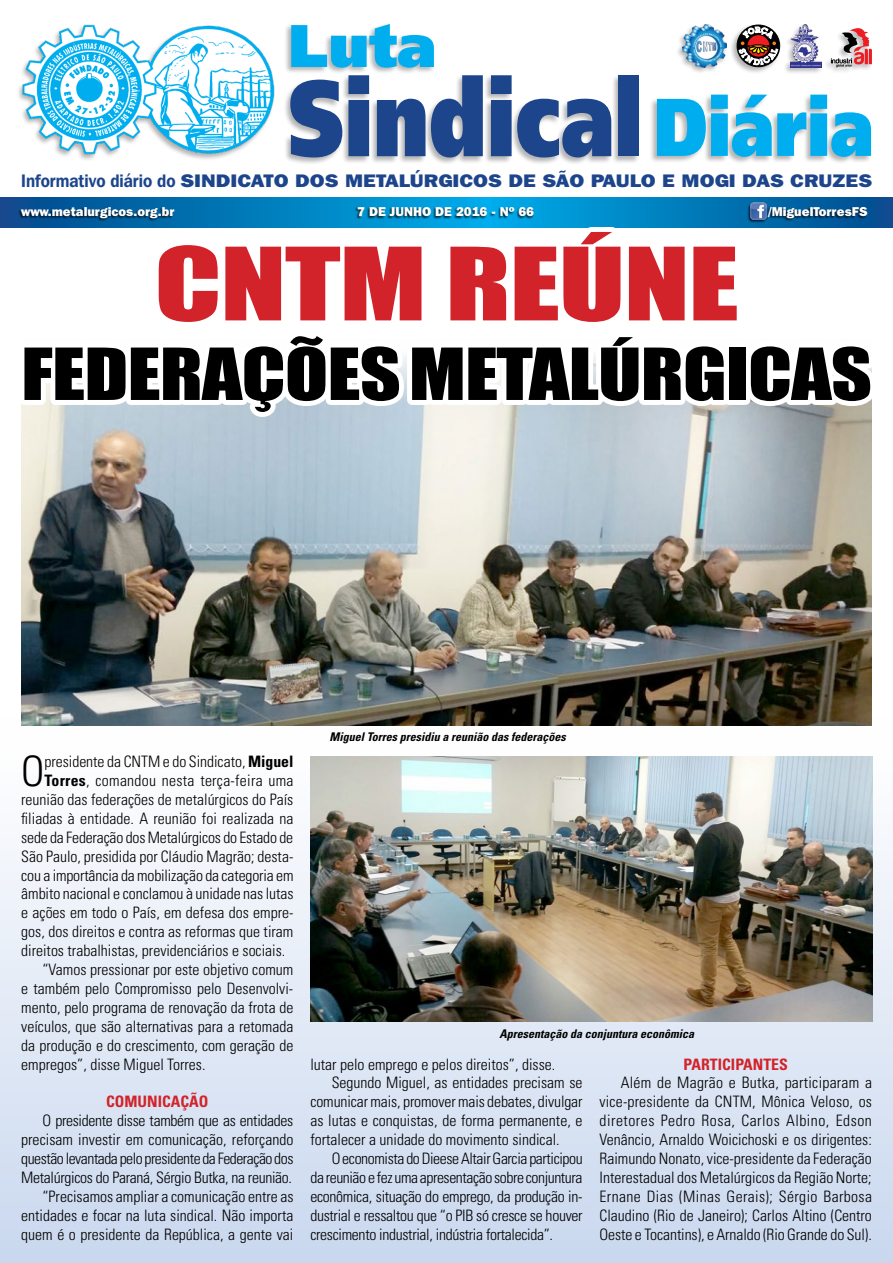
<style>
.page{position:relative;width:893px;height:1263px;background:#fff}
.page>*{position:absolute;margin:0;border:0;box-sizing:border-box;transform-origin:0 0}
.t1{font:900 107.85px "Frutiger";color:#1d458c;scale:.76 1}
.t2{font:93.3px "Impact";letter-spacing:-.01em;color:#d2232a;scale:1.3 1}
.t3{font:66.3px "Impact";letter-spacing:-.01em;color:#000;scale:1.2 1}
.t4{font:900 60px "Frutiger";color:#00aeef}
.t5{font:300 condensed 42px "Univers";color:#000}
.t6{font:800 18px "Franklin Gothic IT Cby BT";color:#1d458c;scale:1.15 1}
.t7{font:300 condensed 15.75px/18.9px "Univers";color:#000;text-align:right}
.t8{font:300 condensed 15.75px "Univers";letter-spacing:-.02em;color:#000}
.t9{font:300 condensed 15.75px "Univers";letter-spacing:-.025em;color:#000}
.t10{font:300 condensed 15.75px "Univers";letter-spacing:.02em;color:#000}
.t11{font:700 condensed 15.75px "Univers";color:#d2232a}
.t12{font:800 12.75px "Franklin Gothic IT Cby BT";color:#fff}
.t13{font:italic 700 condensed 12px "Univers";color:#000}
.s1{font-size:81.75px;color:#00aeef}
.s2{font-weight:600}
.s3{font-weight:700}
</style>
<div class="page">
<div style="left:0;top:719px;width:893px;height:544px;background:linear-gradient(to bottom,#fefdfc,#cad9ef)"></div>
<div style="left:0;top:198px;width:893px;height:29px;background:#144a90"></div>
<div style="left:284px;top:22px;width:151px;height:53px;background:#000;opacity:.3"></div>
<div style="left:283px;top:74px;width:357px;height:91px;background:#000;opacity:.3"></div>
<div style="left:650px;top:94px;width:223px;height:70px;background:#000;opacity:.3"></div>
<div style="left:729px;top:23px;width:53px;height:52px;background:#000;opacity:.3"></div>
<svg style="left:737px;top:25px;width:43px;height:42px"></svg>
<svg style="left:738px;top:27px;width:40px;height:38px"></svg>
<div style="left:675px;top:23px;width:53px;height:52px;background:#000;opacity:.3"></div>
<img style="left:683px;top:24px;width:44px;height:43px">
<div style="left:824px;top:27px;width:49px;height:47px;background:#000;opacity:.3"></div>
<svg style="left:831px;top:27px;width:41px;height:40px"></svg>
<div style="left:783px;top:23px;width:40px;height:52px;background:#000;opacity:.3"></div>
<img style="left:790px;top:24px;width:31px;height:43px">
<div style="left:16px;top:24px;width:260px;height:137px;background:#000;opacity:.3"></div>
<img style="left:22px;top:24px;width:253px;height:131px">
<img style="left:21px;top:433px;width:851px;height:292px">
<svg style="left:15px;top:155px;width:868px;height:278px"></svg>
<img style="left:310px;top:757px;width:563px;height:264px">
<h3 class="t4" style="left:288px;top:9px;width:149px">Luta</h3>
<h1 class="t1" style="left:288px;top:53px;width:771px">Sindical <span class="s1">Diária</span></h1>
<p class="t6" style="left:21px;top:169px;width:741px"><span class="s2">Informativo diário do</span> SINDICATO DOS METALÚRGICOS DE SÃO PAULO E MOGI DAS CRUZES</p>
<p class="t12" style="left:21px;top:204px;width:155px">www.metalurgicos.org.br</p>
<p class="t12" style="left:357px;top:204px;width:178px">7 DE JUNHO DE 2016 - Nº 66</p>
<p class="t12" style="left:768px;top:204px;width:101px">/MiguelTorresFS</p>
<h2 class="t2" style="left:154px;top:211px;width:451px">CNTM REÚNE</h2>
<h3 class="t3" style="left:21px;top:322px;width:710px">FEDERAÇÕES METALÚRGICAS</h3>
<h3 class="t5" style="left:21px;top:746px;width:25px">O</h3>
<p class="t7" style="left:45px;top:752px;width:250px">presidente da CNTM e do Sindicato, <span class="s3">Miguel</span></p>
<p class="t10" style="left:45px;top:771px;width:250px"><span class="s3">Torres</span>, comandou nesta terça-feira uma</p>
<p class="t7" style="left:21px;top:790px;width:274px">reunião das federações de metalúrgicos do País</p>
<p class="t7" style="left:21px;top:808px;width:274px">filiadas à entidade. A reunião foi realizada na</p>
<p class="t7" style="left:21px;top:827px;width:273px">sede da Federação dos Metalúrgicos do Estado de</p>
<p class="t7" style="left:21px;top:846px;width:274px">São Paulo, presidida por Cláudio Magrão; desta-</p>
<p class="t7" style="left:21px;top:865px;width:274px">cou a importância da mobilização da categoria em</p>
<p class="t7" style="left:21px;top:884px;width:274px">âmbito nacional e conclamou à unidade nas lutas</p>
<p class="t7" style="left:21px;top:903px;width:274px">e ações em todo o País, em defesa dos empre-</p>
<p class="t7" style="left:21px;top:922px;width:274px">gos, dos direitos e contra as reformas que tiram</p>
<p class="t7" style="left:21px;top:941px;width:266px">direitos trabalhistas, previdenciários e sociais.</p>
<p class="t7" style="left:43px;top:960px;width:252px">“Vamos pressionar por este objetivo comum</p>
<p class="t7" style="left:21px;top:979px;width:274px">e também pelo Compromisso pelo Desenvolvi-</p>
<p class="t7" style="left:21px;top:997px;width:274px">mento, pelo programa de renovação da frota de</p>
<p class="t7" style="left:21px;top:1016px;width:274px">veículos, que são alternativas para a retomada</p>
<p class="t7" style="left:21px;top:1035px;width:274px">da produção e do crescimento, com geração de</p>
<p class="t7" style="left:21px;top:1054px;width:186px">empregos”, disse Miguel Torres.</p>
<p class="t11" style="left:106px;top:1092px;width:104px">COMUNICAÇÃO</p>
<p class="t7" style="left:21px;top:1111px;width:274px">O presidente disse também que as entidades precisam investir em comunicação, reforçando questão levantada pelo presidente da Federação dos Metalúrgicos do Paraná, Sérgio Butka, na reunião. “Precisamos ampliar a comunicação entre as entidades e focar na luta sindical. Não importa quem é o presidente da República, a gente vai</p>
<p class="t13" style="left:329px;top:729px;width:238px">Miguel Torres presidiu a reunião das federações</p>
<p class="t13" style="left:500px;top:1027px;width:196px">Apresentação da conjuntura econômica</p>
<p class="t7" style="left:310px;top:1054px;width:246px">lutar pelo emprego e pelos direitos”, disse.</p>
<p class="t7" style="left:332px;top:1073px;width:252px">Segundo Miguel, as entidades precisam se</p>
<p class="t7" style="left:310px;top:1092px;width:274px">comunicar mais, promover mais debates, divulgar</p>
<p class="t7" style="left:310px;top:1111px;width:274px">as lutas e conquistas, de forma permanente, e</p>
<p class="t7" style="left:310px;top:1130px;width:251px">fortalecer a unidade do movimento sindical.</p>
<p class="t9" style="left:332px;top:1149px;width:253px">O economista do Dieese Altair Garcia participou</p>
<p class="t9" style="left:310px;top:1168px;width:274px">da reunião e fez uma apresentação sobre conjuntura</p>
<p class="t8" style="left:310px;top:1187px;width:274px">econômica, situação do emprego, da produção in-</p>
<p class="t8" style="left:310px;top:1206px;width:274px">dustrial e ressaltou que “o PIB só cresce se houver</p>
<p class="t8" style="left:310px;top:1224px;width:244px">crescimento industrial, indústria fortalecida”.</p>
<p class="t11" style="left:684px;top:1054px;width:106px">PARTICIPANTES</p>
<p class="t7" style="left:600px;top:1073px;width:274px;text-align:justify;text-indent:21px">Além de Magrão e Butka, participaram a vice-presidente da CNTM, Mônica Veloso, os diretores Pedro Rosa, Carlos Albino, Edson Venâncio, Arnaldo Woicichoski e os dirigentes:<br>Raimundo Nonato, vice-presidente da Federação Interestadual dos Metalúrgicos da Região Norte; Ernane Dias (Minas Gerais); Sérgio Barbosa Claudino (Rio de Janeiro); Carlos Altino (Centro Oeste e Tocantins), e Arnaldo (Rio Grande do Sul).</p>
</div>
